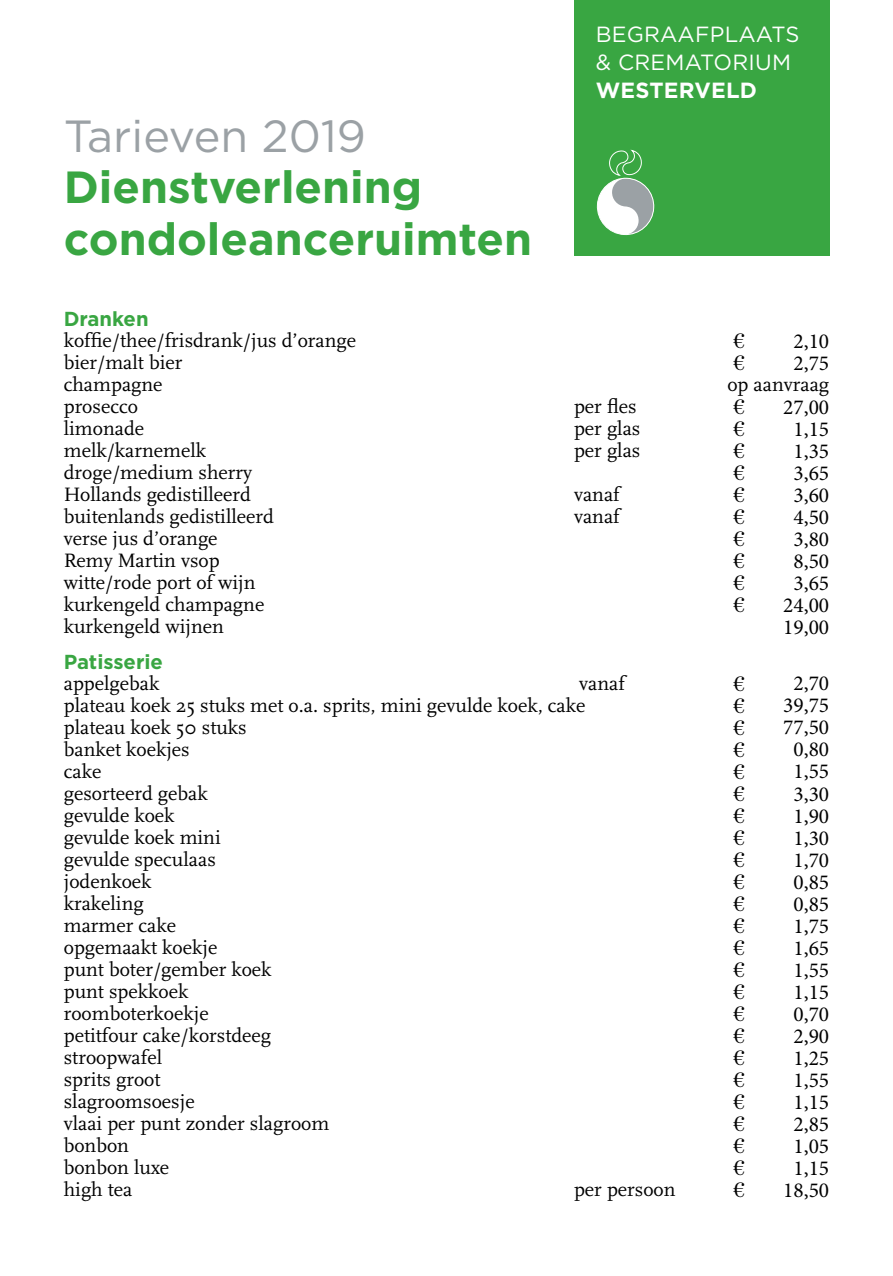
<style>
.page{position:relative;width:893px;height:1276px;background:#fff}
.page>*{position:absolute;margin:0;border:0;box-sizing:border-box;transform-origin:0 0}
.t1{font:700 45px/51.8px "Gotham HTF";color:#39a642}
.t2{font:45px "Gotham HTF";color:#9ba1a5}
.t3{font:22.05px/28.3px "Gotham HTF";letter-spacing:.01em;color:#fff}
.t4{font:700 22.05px "Gotham HTF";letter-spacing:.01em;color:#fff}
.t5{font:21.38px "Minion Pro";color:#000}
.t6{font:20.25px "Scala";color:#000}
.t7{font:20.25px "Linotype Euro Font Ato F";color:#000}
.t8{font:700 20.25px "Gotham HTF";color:#39a642}
</style>
<div class="page">
<div style="left:574px;top:0;width:255px;height:255px;background:#39a642"></div>
<svg style="left:597px;top:149px;width:58px;height:86px"></svg>
<h1 class="t2" style="left:64px;top:111px;width:304px">Tarieven 2019</h1>
<h1 class="t1" style="left:64px;top:160px;width:470px">Dienstverlening condoleanceruimten</h1>
<p class="t3" style="left:596px;top:19px;width:205px">BEGRAAFPLAATS &amp; CREMATORIUM</p>
<p class="t4" style="left:596px;top:78px;width:163px">WESTERVELD</p>
<p class="t8" style="left:64px;top:307px;width:86px">Dranken</p>
<p class="t6" style="left:64px;top:330px;width:294px">koffie/thee/frisdrank/jus d’orange</p>
<p class="t7" style="left:733px;top:329px;width:13px">h</p>
<p class="t5" style="left:793px;top:328px;width:37px">2,10</p>
<p class="t6" style="left:64px;top:352px;width:120px">bier/malt bier</p>
<p class="t7" style="left:733px;top:351px;width:13px">h</p>
<p class="t5" style="left:793px;top:350px;width:37px">2,75</p>
<p class="t6" style="left:64px;top:374px;width:100px">champagne</p>
<p class="t6" style="left:727px;top:374px;width:103px">op aanvraag</p>
<p class="t6" style="left:64px;top:396px;width:76px">prosecco</p>
<p class="t6" style="left:574px;top:396px;width:64px">per fles</p>
<p class="t7" style="left:733px;top:395px;width:13px">h</p>
<p class="t5" style="left:783px;top:394px;width:47px">27,00</p>
<p class="t6" style="left:64px;top:418px;width:82px">limonade</p>
<p class="t6" style="left:574px;top:418px;width:68px">per glas</p>
<p class="t7" style="left:733px;top:417px;width:13px">h</p>
<p class="t5" style="left:793px;top:416px;width:37px">1,15</p>
<p class="t6" style="left:64px;top:440px;width:144px">melk/karnemelk</p>
<p class="t6" style="left:574px;top:440px;width:68px">per glas</p>
<p class="t7" style="left:733px;top:439px;width:13px">h</p>
<p class="t5" style="left:793px;top:438px;width:37px">1,35</p>
<p class="t6" style="left:64px;top:462px;width:190px">droge/medium sherry</p>
<p class="t7" style="left:733px;top:461px;width:13px">h</p>
<p class="t5" style="left:793px;top:460px;width:37px">3,65</p>
<p class="t6" style="left:64px;top:484px;width:189px">Hollands gedistilleerd</p>
<p class="t6" style="left:574px;top:484px;width:47px">vanaf</p>
<p class="t7" style="left:733px;top:483px;width:13px">h</p>
<p class="t5" style="left:793px;top:482px;width:37px">3,60</p>
<p class="t6" style="left:64px;top:506px;width:212px">buitenlands gedistilleerd</p>
<p class="t6" style="left:574px;top:506px;width:47px">vanaf</p>
<p class="t7" style="left:733px;top:505px;width:13px">h</p>
<p class="t5" style="left:793px;top:504px;width:37px">4,50</p>
<p class="t6" style="left:64px;top:528px;width:155px">verse jus d’orange</p>
<p class="t7" style="left:733px;top:527px;width:13px">h</p>
<p class="t5" style="left:793px;top:526px;width:37px">3,80</p>
<p class="t6" style="left:64px;top:550px;width:157px">Remy Martin vsop</p>
<p class="t7" style="left:733px;top:549px;width:13px">h</p>
<p class="t5" style="left:793px;top:548px;width:37px">8,50</p>
<p class="t6" style="left:64px;top:572px;width:193px">witte/rode port of wijn</p>
<p class="t7" style="left:733px;top:571px;width:13px">h</p>
<p class="t5" style="left:793px;top:570px;width:37px">3,65</p>
<p class="t6" style="left:64px;top:594px;width:202px">kurkengeld champagne</p>
<p class="t7" style="left:733px;top:593px;width:13px">h</p>
<p class="t5" style="left:783px;top:592px;width:47px">24,00</p>
<p class="t6" style="left:64px;top:616px;width:162px">kurkengeld wijnen</p>
<p class="t5" style="left:783px;top:614px;width:47px">19,00</p>
<p class="t8" style="left:64px;top:650px;width:101px">Patisserie</p>
<p class="t6" style="left:64px;top:672px;width:97px">appelgebak</p>
<p class="t6" style="left:579px;top:672px;width:47px">vanaf</p>
<p class="t7" style="left:733px;top:671px;width:13px">h</p>
<p class="t5" style="left:793px;top:671px;width:37px">2,70</p>
<p class="t6" style="left:64px;top:694px;width:523px">plateau koek 25 stuks met o.a. sprits, mini gevulde koek, cake</p>
<p class="t7" style="left:733px;top:693px;width:13px">h</p>
<p class="t5" style="left:783px;top:693px;width:47px">39,75</p>
<p class="t6" style="left:64px;top:716px;width:184px">plateau koek 50 stuks</p>
<p class="t7" style="left:733px;top:715px;width:13px">h</p>
<p class="t5" style="left:783px;top:715px;width:47px">77,50</p>
<p class="t6" style="left:64px;top:738px;width:127px">banket koekjes</p>
<p class="t7" style="left:733px;top:737px;width:13px">h</p>
<p class="t5" style="left:793px;top:737px;width:37px">0,80</p>
<p class="t6" style="left:64px;top:760px;width:39px">cake</p>
<p class="t7" style="left:733px;top:759px;width:13px">h</p>
<p class="t5" style="left:793px;top:759px;width:37px">1,55</p>
<p class="t6" style="left:64px;top:782px;width:145px">gesorteerd gebak</p>
<p class="t7" style="left:733px;top:781px;width:13px">h</p>
<p class="t5" style="left:793px;top:781px;width:37px">3,30</p>
<p class="t6" style="left:64px;top:804px;width:112px">gevulde koek</p>
<p class="t7" style="left:733px;top:803px;width:13px">h</p>
<p class="t5" style="left:793px;top:803px;width:37px">1,90</p>
<p class="t6" style="left:64px;top:826px;width:158px">gevulde koek mini</p>
<p class="t7" style="left:733px;top:825px;width:13px">h</p>
<p class="t5" style="left:793px;top:825px;width:37px">1,30</p>
<p class="t6" style="left:64px;top:848px;width:154px">gevulde speculaas</p>
<p class="t7" style="left:733px;top:847px;width:13px">h</p>
<p class="t5" style="left:793px;top:847px;width:37px">1,70</p>
<p class="t6" style="left:64px;top:870px;width:89px">jodenkoek</p>
<p class="t7" style="left:733px;top:869px;width:13px">h</p>
<p class="t5" style="left:793px;top:869px;width:37px">0,85</p>
<p class="t6" style="left:64px;top:892px;width:81px">krakeling</p>
<p class="t7" style="left:733px;top:891px;width:13px">h</p>
<p class="t5" style="left:793px;top:891px;width:37px">0,85</p>
<p class="t6" style="left:64px;top:914px;width:114px">marmer cake</p>
<p class="t7" style="left:733px;top:913px;width:13px">h</p>
<p class="t5" style="left:793px;top:913px;width:37px">1,75</p>
<p class="t6" style="left:64px;top:936px;width:155px">opgemaakt koekje</p>
<p class="t7" style="left:733px;top:935px;width:13px">h</p>
<p class="t5" style="left:793px;top:935px;width:37px">1,65</p>
<p class="t6" style="left:64px;top:958px;width:209px">punt boter/gember koek</p>
<p class="t7" style="left:733px;top:958px;width:13px">h</p>
<p class="t5" style="left:793px;top:957px;width:37px">1,55</p>
<p class="t6" style="left:64px;top:980px;width:126px">punt spekkoek</p>
<p class="t7" style="left:733px;top:980px;width:13px">h</p>
<p class="t5" style="left:793px;top:979px;width:37px">1,15</p>
<p class="t6" style="left:64px;top:1002px;width:146px">roomboterkoekje</p>
<p class="t7" style="left:733px;top:1002px;width:13px">h</p>
<p class="t5" style="left:793px;top:1001px;width:37px">0,70</p>
<p class="t6" style="left:64px;top:1024px;width:209px">petitfour cake/korstdeeg</p>
<p class="t7" style="left:733px;top:1024px;width:13px">h</p>
<p class="t5" style="left:793px;top:1023px;width:37px">2,90</p>
<p class="t6" style="left:64px;top:1046px;width:100px">stroopwafel</p>
<p class="t7" style="left:733px;top:1046px;width:13px">h</p>
<p class="t5" style="left:793px;top:1045px;width:37px">1,25</p>
<p class="t6" style="left:64px;top:1068px;width:98px">sprits groot</p>
<p class="t7" style="left:733px;top:1068px;width:13px">h</p>
<p class="t5" style="left:793px;top:1067px;width:37px">1,55</p>
<p class="t6" style="left:64px;top:1090px;width:132px">slagroomsoesje</p>
<p class="t7" style="left:733px;top:1090px;width:13px">h</p>
<p class="t5" style="left:793px;top:1089px;width:37px">1,15</p>
<p class="t6" style="left:64px;top:1112px;width:267px">vlaai per punt zonder slagroom</p>
<p class="t7" style="left:733px;top:1112px;width:13px">h</p>
<p class="t5" style="left:793px;top:1111px;width:37px">2,85</p>
<p class="t6" style="left:64px;top:1134px;width:67px">bonbon</p>
<p class="t7" style="left:733px;top:1134px;width:13px">h</p>
<p class="t5" style="left:793px;top:1133px;width:37px">1,05</p>
<p class="t6" style="left:64px;top:1156px;width:107px">bonbon luxe</p>
<p class="t7" style="left:733px;top:1156px;width:13px">h</p>
<p class="t5" style="left:793px;top:1155px;width:37px">1,15</p>
<p class="t6" style="left:64px;top:1178px;width:70px">high tea</p>
<p class="t6" style="left:574px;top:1178px;width:103px">per persoon</p>
<p class="t7" style="left:733px;top:1178px;width:13px">h</p>
<p class="t5" style="left:783px;top:1177px;width:47px">18,50</p>
</div>
